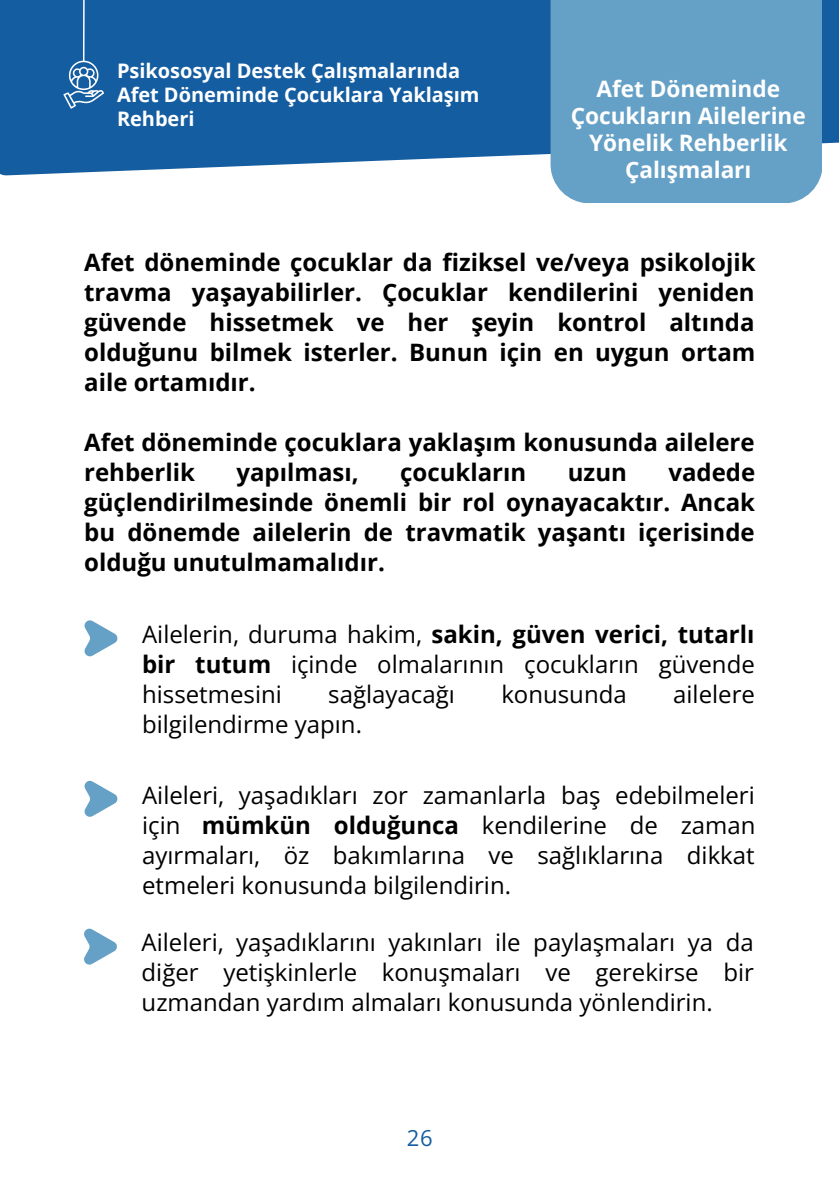
<style>
.page{position:relative;width:839px;height:1191px;background:#fff}
.page>*{position:absolute;margin:0;border:0;box-sizing:border-box;transform-origin:0 0}
.t1{font:24px/30px "Open Sans";color:#000;text-align:justify}
.t2{font:700 24px/30px "Open Sans";color:#000;text-align:justify}
.t3{font:700 22.6px/27px "Open Sans";letter-spacing:-.005em;color:#fff;text-align:center}
.t4{font:22px "Open Sans";color:#145da0}
.t5{font:700 20px/24px "Open Sans";letter-spacing:-.005em;color:#fff}
.s1{font-weight:700}
</style>
<div class="page">
<svg style="left:84px;top:620px;width:33px;height:36px"></svg>
<svg style="left:84px;top:781px;width:33px;height:36px"></svg>
<svg style="left:0;top:0;width:838px;height:176px;background:#2468a6"></svg>
<hr style="left:83px;top:0;width:2px;height:62px;background:#fff">
<svg style="left:63px;top:61px;width:41px;height:48px;background:#4c84b6"></svg>
<svg style="left:84px;top:929px;width:33px;height:36px"></svg>
<div style="left:550px;top:0;width:271px;height:203px;background:#65a0c6"></div>
<p class="t5" style="left:117px;top:58px;width:364px">Psikososyal Destek Çalışmalarında<br>Afet Döneminde Çocuklara Yaklaşım<br>Rehberi</p>
<p class="t3" style="left:570px;top:75px;width:236px">Afet Döneminde<br>Çocukların Ailelerine<br>Yönelik Rehberlik<br>Çalışmaları</p>
<p class="t2" style="left:84px;top:247px;width:673px">Afet döneminde çocuklar da fiziksel ve/veya psikolojik travma yaşayabilirler. Çocuklar kendilerini yeniden güvende hissetmek ve her şeyin kontrol altında olduğunu bilmek isterler. Bunun için en uygun ortam aile ortamıdır.</p>
<p class="t2" style="left:84px;top:427px;width:672px">Afet döneminde çocuklara yaklaşım konusunda ailelere rehberlik</p>
<p class="t2" style="left:84px;top:457px;width:672px;text-indent:584px">vadede güçlendirilmesinde önemli bir rol oynayacaktır. Ancak bu dönemde ailelerin de travmatik yaşantı içerisinde olduğu unutulmamalıdır.</p>
<p class="t2" style="left:236px;top:457px;width:124px">yapılması,</p>
<p class="t2" style="left:400px;top:457px;width:127px">çocukların</p>
<p class="t2" style="left:568px;top:457px;width:61px">uzun</p>
<p class="t1" style="left:142px;top:619px;width:614px">Ailelerin, duruma hakim, <span class="s1">sakin, güven verici, tutarlı bir tutum</span> içinde olmalarının çocukların güvende hissetmesini</p>
<p class="t1" style="left:328px;top:679px;width:128px">sağlayacağı</p>
<p class="t1" style="left:501px;top:679px;width:127px">konusunda</p>
<p class="t1" style="left:673px;top:679px;width:83px">ailelere</p>
<p class="t1" style="left:142px;top:709px;width:221px">bilgilendirme yapın.</p>
<p class="t1" style="left:142px;top:779px;width:615px">Aileleri, yaşadıkları zor zamanlarla baş edebilmeleri için <span class="s1">mümkün olduğunca</span> kendilerine de zaman ayırmaları, öz bakımlarına ve sağlıklarına dikkat etmeleri konusunda bilgilendirin.</p>
<p class="t1" style="left:142px;top:927px;width:613px">Aileleri, yaşadıklarını yakınları ile paylaşmaları ya da diğer yetişkinlerle konuşmaları ve gerekirse bir uzmandan yardım almaları konusunda yönlendirin.</p>
<p class="t4" style="left:407px;top:1123px;width:28px">26</p>
</div>
